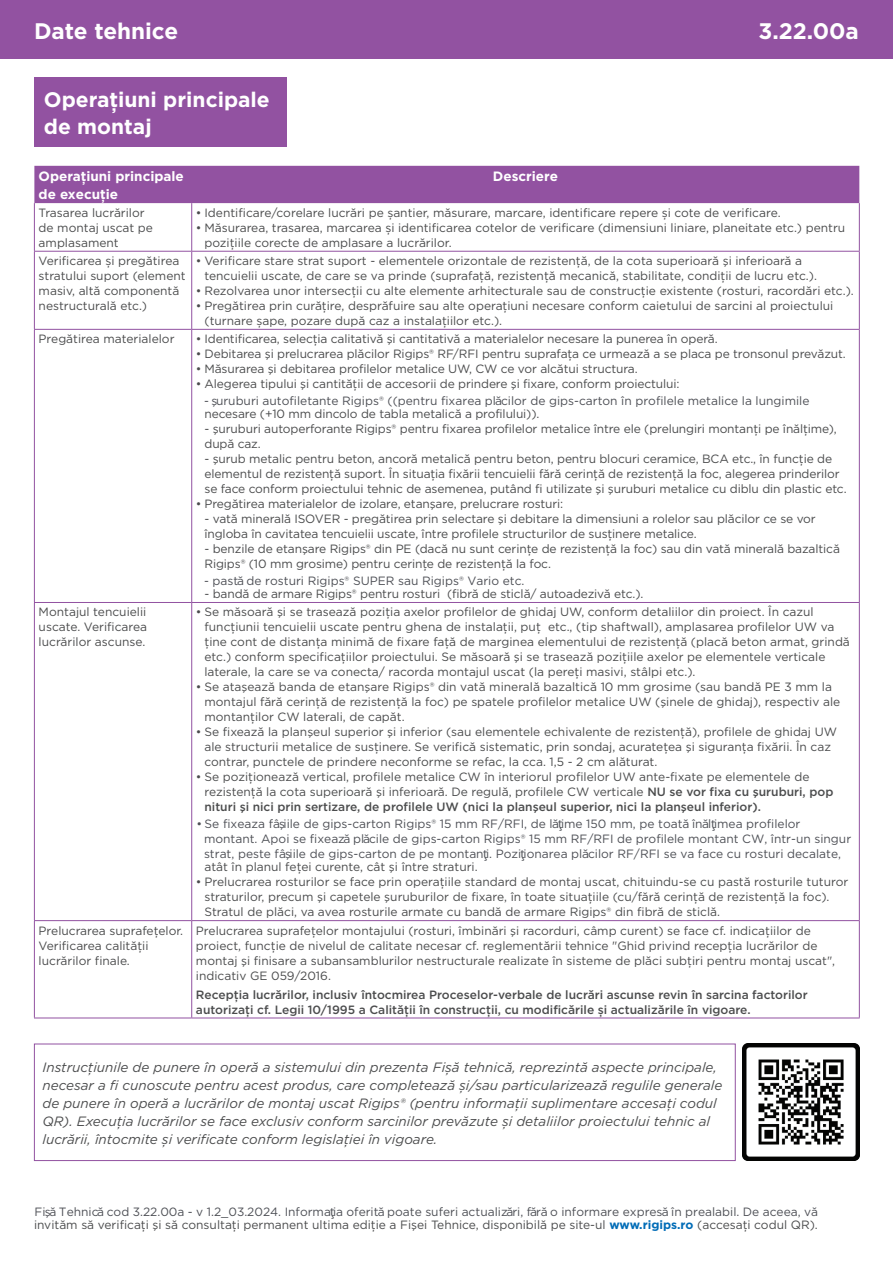
<style>
.page{position:relative;width:893px;height:1263px;background:#fff}
.page>*{position:absolute;margin:0;border:0;box-sizing:border-box;transform-origin:0 0}
.t1{font:22.5px "Gotham Bold ZZZ Regular ZZZ";color:#fff}
.t2{font:21px/27px "Gotham Bold ZZZ Regular ZZZ";color:#fff}
.t3{font:italic 13.5px/18px "Gotham";color:#4b4c4d}
.t4{font:13.5px/18px "Gotham Bold ZZZ Regular ZZZ";color:#fff}
.t5{font:12px/15px "Gotham";color:#4b4c4d}
.t6{font:12px/15px "Gotham";color:#4e5056}
.t7{font:500 12px/15px "Gotham";color:#4b4c4d}
.s1{font-weight:500}
.s2{font-family:"Noto Sans"}
.s3{font-family:"Gotham Bold ZZZ Regular ZZZ";color:#006cb7}
</style>
<div class="page">
<div style="left:0;top:0;width:893px;height:58px;background:#9252a1"></div>
<div style="left:34px;top:77px;width:252px;height:69px;background:#9252a1"></div>
<div style="left:34px;top:1043px;width:702px;height:118px;border:1px solid #9252a1"></div>
<img style="left:742px;top:1043px;width:118px;height:118px">
<div style="left:34px;top:166px;width:825px;height:37px;background:#9252a1"></div>
<hr style="left:34px;top:203px;width:1px;height:48px;background:#9252a1">
<hr style="left:191px;top:203px;width:1px;height:48px;background:#9252a1">
<hr style="left:859px;top:203px;width:1px;height:48px;background:#9252a1">
<hr style="left:34px;top:251px;width:158px;height:1px;background:#9252a1">
<hr style="left:34px;top:252px;width:1px;height:77px;background:#9252a1">
<hr style="left:192px;top:251px;width:668px;height:1px;background:#9252a1">
<hr style="left:191px;top:252px;width:1px;height:77px;background:#9252a1">
<hr style="left:859px;top:252px;width:1px;height:77px;background:#9252a1">
<hr style="left:34px;top:329px;width:158px;height:1px;background:#9252a1">
<hr style="left:34px;top:330px;width:1px;height:272px;background:#9252a1">
<hr style="left:192px;top:329px;width:668px;height:1px;background:#9252a1">
<hr style="left:191px;top:330px;width:1px;height:272px;background:#9252a1">
<hr style="left:859px;top:330px;width:1px;height:272px;background:#9252a1">
<hr style="left:34px;top:602px;width:158px;height:1px;background:#9252a1">
<hr style="left:34px;top:603px;width:1px;height:317px;background:#9252a1">
<hr style="left:192px;top:602px;width:668px;height:1px;background:#9252a1">
<hr style="left:191px;top:603px;width:1px;height:317px;background:#9252a1">
<hr style="left:859px;top:603px;width:1px;height:317px;background:#9252a1">
<hr style="left:34px;top:920px;width:158px;height:1px;background:#9252a1">
<hr style="left:34px;top:921px;width:1px;height:96px;background:#9252a1">
<hr style="left:192px;top:920px;width:668px;height:1px;background:#9252a1">
<hr style="left:191px;top:921px;width:1px;height:96px;background:#9252a1">
<hr style="left:859px;top:921px;width:1px;height:96px;background:#9252a1">
<hr style="left:34px;top:1017px;width:158px;height:1px;background:#9252a1">
<hr style="left:192px;top:1017px;width:668px;height:1px;background:#9252a1">
<h1 class="t1" style="left:34px;top:16px;width:146px">Date tehnice</h1>
<h1 class="t1" style="left:758px;top:16px;width:102px">3.22.00a</h1>
<h2 class="t2" style="left:44px;top:85px;width:227px">Operaţiuni principale de montaj</h2>
<p class="t4" style="left:39px;top:167px;width:147px">Operaţiuni principale de execuţie</p>
<p class="t4" style="left:493px;top:167px;width:67px">Descriere</p>
<p class="t5" style="left:39px;top:205px;width:116px">Trasarea lucrărilor de montaj uscat pe amplasament</p>
<p class="t5" style="left:196px;top:205px;width:586px">• Identificare/corelare lucrări pe șantier, măsurare, marcare, identificare repere și cote de verificare.</p>
<p class="t5" style="left:204px;top:220px;width:642px;text-indent:-9px">• Măsurarea, trasarea, marcarea și identificarea cotelor de verificare (dimensiuni liniare, planeitate etc.) pentru poziţiile corecte de amplasare a lucrărilor.</p>
<p class="t5" style="left:39px;top:253px;width:149px">Verificarea și pregătirea stratului suport (element masiv, altă componentă nestructurală etc.)</p>
<p class="t5" style="left:204px;top:253px;width:614px;text-indent:-9px">• Verificare stare strat suport - elementele orizontale de rezistenţă, de la cota superioară şi inferioară a tencuielii uscate, de care se va prinde (suprafaţă, rezistenţă mecanică, stabilitate, condiţii de lucru etc.).</p>
<p class="t5" style="left:196px;top:283px;width:659px">• Rezolvarea unor intersecţii cu alte elemente arhitecturale sau de construcţie existente (rosturi, racordări etc.).</p>
<p class="t5" style="left:204px;top:298px;width:630px;text-indent:-9px">• Pregătirea prin curăţire, desprăfuire sau alte operaţiuni necesare conform caietului de sarcini al proiectului (turnare șape, pozare după caz a instalaţiilor etc.).</p>
<p class="t5" style="left:39px;top:331px;width:137px">Pregătirea materialelor</p>
<p class="t5" style="left:196px;top:331px;width:523px">• Identificarea, selecţia calitativă şi cantitativă a materialelor necesare la punerea în operă.</p>
<p class="t5" style="left:196px;top:346px;width:651px">• Debitarea şi prelucrarea plăcilor Rigips® RF/RFI pentru suprafaţa ce urmează a se placa pe tronsonul prevăzut.</p>
<p class="t5" style="left:196px;top:361px;width:443px">• Măsurarea şi debitarea profilelor metalice UW, CW ce vor alcătui structura.</p>
<p class="t5" style="left:196px;top:376px;width:485px">• Alegerea tipului şi cantităţii de accesorii de prindere şi fixare, conform proiectului:</p>
<p class="t5" style="left:204px;top:406px;width:336px">necesare (+10 mm dincolo de tabla metalică a profilului)).</p>
<p class="t5" style="left:204px;top:421px;width:634px">- şuruburi autoperforante Rigips® pentru fixarea profilelor metalice între ele (prelungiri montanţi pe înălţime), după caz.</p>
<p class="t5" style="left:204px;top:451px;width:644px">- şurub metalic pentru beton, ancoră metalică pentru beton, pentru blocuri ceramice, BCA etc., în funcţie de elementul de rezistenţă suport. În situaţia fixării tencuielii fără cerinţă de rezistenţă la foc, alegerea prinderilor se face conform proiectului tehnic de asemenea, putând fi utilizate şi şuruburi metalice cu diblu din plastic etc.</p>
<p class="t5" style="left:196px;top:496px;width:369px">• Pregătirea materialelor de izolare, etanşare, prelucrare rosturi:</p>
<p class="t5" style="left:204px;top:511px;width:613px">- vată minerală ISOVER - pregătirea prin selectare şi debitare la dimensiuni a rolelor sau plăcilor ce se vor îngloba în cavitatea tencuielii uscate, între profilele structurilor de susţinere metalice.</p>
<p class="t5" style="left:204px;top:541px;width:637px">- benzile de etanşare Rigips® din PE (dacă nu sunt cerinţe de rezistenţă la foc) sau din vată minerală bazaltică<br>Rigips® (10 mm grosime) pentru cerinţe de rezistenţă la foc.</p>
<p class="t5" style="left:204px;top:586px;width:440px">- bandă de armare Rigips® pentru rosturi (fibră de sticlă/ autoadezivă etc.).</p>
<p class="t5" style="left:39px;top:604px;width:110px;text-align:justify">Montajul tencuielii uscate. Verificarea lucrărilor ascunse.</p>
<p class="t5" style="left:204px;top:604px;width:647px;text-indent:-9px">• Se măsoară şi se trasează poziţia axelor profilelor de ghidaj UW, conform detaliilor din proiect. În cazul funcţiunii tencuielii uscate pentru ghena de instalaţii, puţ etc., (tip shaftwall), amplasarea profilelor UW va ţine cont de distanţa minimă de fixare faţă de marginea elementului de rezistenţă (placă beton armat, grindă etc.) conform specificaţiilor proiectului. Se măsoară şi se trasează poziţiile axelor pe elementele verticale laterale, la care se va conecta/ racorda montajul uscat (la pereţi masivi, stâlpi etc.).</p>
<p class="t5" style="left:204px;top:679px;width:637px;text-indent:-9px">• Se ataşează banda de etanşare Rigips® din vată minerală bazaltică 10 mm grosime (sau bandă PE 3 mm la montajul fără cerinţă de rezistenţă la foc) pe spatele profilelor metalice UW (şinele de ghidaj), respectiv ale montanţilor CW laterali, de capăt.</p>
<p class="t5" style="left:204px;top:724px;width:634px;text-indent:-9px">• Se fixează la planşeul superior şi inferior (sau elementele echivalente de rezistenţă), profilele de ghidaj UW ale structurii metalice de susţinere. Se verifică sistematic, prin sondaj, acurateţea şi siguranţa fixării. În caz contrar, punctele de prindere neconforme se refac, la cca. 1,5 - 2 cm alăturat.</p>
<p class="t5" style="left:204px;top:769px;width:630px;text-indent:-9px">• Se poziţionează vertical, profilele metalice CW în interiorul profilelor UW ante-fixate pe elementele de rezistenţă la cota superioară şi inferioară. De regulă, profilele CW verticale <span class="s1">NU se vor fixa cu şuruburi, pop nituri şi nici prin sertizare, de profilele UW (nici la planşeul superior, nici la planşeul inferior).</span></p>
<p class="t6" style="left:204px;top:393px;width:607px">- şuruburi autofiletante Rigips® ((pentru fixarea plăcilor de gips-carton în profilele metalice la lungimile</p>
<p class="t6" style="left:204px;top:573px;width:322px">- pastă de rosturi Rigips® SUPER sau Rigips® Vario etc.</p>
<p class="t6" style="left:204px;top:816px;width:649px;text-indent:-8px">• Se fixeaza fâşiile de gips-carton Rigips® 15 mm RF/RFI, de lă<span class="s2">ţ</span>ime 150 mm, pe toată înăl<span class="s2">ţ</span>imea profilelor montant. Apoi se fixează plăcile de gips-carton Rigips® 15 mm RF/RFI de profilele montant CW, într-un singur strat, peste fâşiile de gips-carton de pe montan<span class="s2">ţ</span>i. Pozi<span class="s2">ţ</span>ionarea plăcilor RF/RFI se va face cu rosturi decalate,</p>
<p class="t5" style="left:204px;top:859px;width:275px">atât în planul feţei curente, cât şi între straturi.</p>
<p class="t5" style="left:204px;top:874px;width:645px;text-indent:-9px">• Prelucrarea rosturilor se face prin operaţiile standard de montaj uscat, chituindu-se cu pastă rosturile tuturor straturilor, precum şi capetele şuruburilor de fixare, în toate situaţiile (cu/fără cerinţă de rezistenţă la foc).<br>Stratul de plăci, va avea rosturile armate cu bandă de armare Rigips® din fibră de sticlă.</p>
<p class="t5" style="left:39px;top:922px;width:146px">Prelucrarea suprafeţelor.<br>Verificarea calităţii lucrărilor finale.</p>
<p class="t5" style="left:196px;top:922px;width:641px">Prelucrarea suprafeţelor montajului (rosturi, îmbinări şi racorduri, câmp curent) se face cf. indicaţiilor de proiect, funcţie de nivelul de calitate necesar cf. reglementării tehnice "Ghid privind recepţia lucrărilor de montaj şi finisare a subansamblurilor nestructurale realizate în sisteme de plăci subţiri pentru montaj uscat", indicativ GE 059/2016.</p>
<p class="t7" style="left:196px;top:987px;width:613px">Recepţia lucrărilor, inclusiv întocmirea Proceselor-verbale de lucrări ascunse revin în sarcina factorilor autorizaţi cf. Legii 10/1995 a Calităţii în construcţii, cu modificările și actualizările în vigoare.</p>
<p class="t3" style="left:43px;top:1057px;width:681px">Instrucţiunile de punere în operă a sistemului din prezenta Fișă tehnică, reprezintă aspecte principale, necesar a fi cunoscute pentru acest produs, care completează și/sau particularizează regulile generale de punere în operă a lucrărilor de montaj uscat Rigips® (pentru informaţii suplimentare accesaţi codul QR). Execuţia lucrărilor se face exclusiv conform sarcinilor prevăzute și detaliilor proiectului tehnic al lucrării, întocmite și verificate conform legislaţiei în vigoare.</p>
<p class="t6" style="left:35px;top:1204px;width:785px">Fişă Tehnică cod 3.22.00a - v 1.2_03.2024. Informa<span class="s2">ţ</span>ia oferită poate suferi actualizări, fără o informare expresă în prealabil. De aceea, vă</p>
<p class="t5" style="left:34px;top:1217px;width:785px">invităm să verificaţi şi să consultaţi permanent ultima ediţie a Fişei Tehnice, disponibilă pe site-ul <span class="s3">www.rigips.ro</span> (accesaţi codul QR).</p>
</div>
